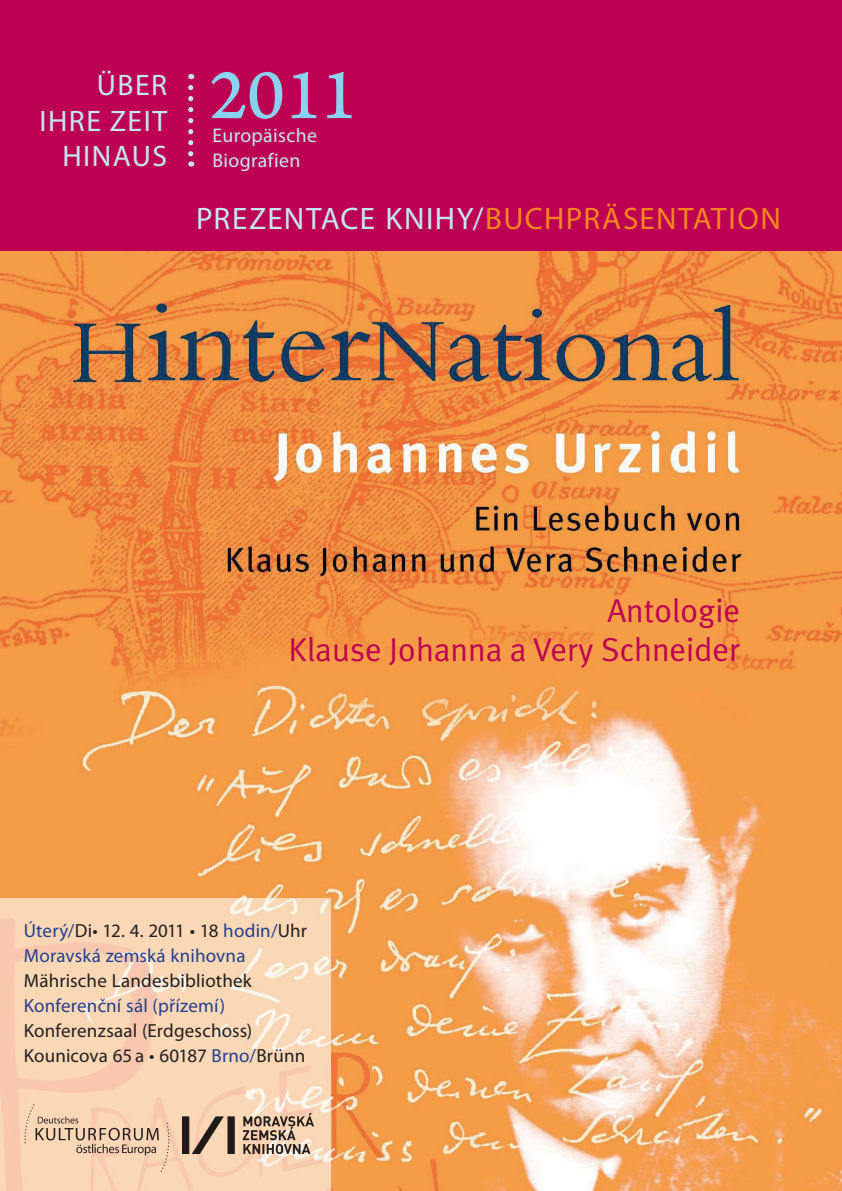
<style>
.page{position:relative;width:842px;height:1191px;background:#fff}
.page>*{position:absolute;margin:0;border:0;box-sizing:border-box;transform-origin:0 0}
.t1{font:75.2px "Arno Pro Caption";color:#88d4ee}
.t2{font:33px/39.7px "Meta Plus Normal";color:#bd0253;text-align:right}
.t3{font:31.1px "Myriad Pro";letter-spacing:.09em;color:#c4e6f2}
.t4{font:29.7px/35.6px "Myriad Pro";color:#c4e6f2;text-align:right}
.t5{font:19.8px/24.8px "Myriad Pro";letter-spacing:.02em;color:#c4e6f2}
.t6{font:19px/25px "Myriad Pro";letter-spacing:.01em;color:#231f20}
.t7{font:19px/25px "Myriad Pro";letter-spacing:.01em;color:#253f8e}
.s1{color:#f58520}
.s2{color:#231f20}
.s3{color:#253f8e}
</style>
<div class="page">
<img style="left:0;top:251px;width:842px;height:940px">
<svg style="left:0;top:899px;width:330px;height:292px;background:#f9d5b6"></svg>
<img style="left:18px;top:1097px;width:159px;height:81px">
<div style="left:0;top:0;width:842px;height:251px;background:#bd0253"></div>
<svg style="left:188px;top:87px;width:5px;height:80px"></svg>
<img style="left:183px;top:1113px;width:130px;height:40px">
<h3 class="t4" style="left:40px;top:67px;width:129px">über ihre zeit hinaus</h3>
<h1 class="t1" style="left:210px;top:51px;width:150px">2011</h1>
<p class="t5" style="left:212px;top:123px;width:106px">Europäische<br>Biografien</p>
<h3 class="t3" style="left:196px;top:199px;width:586px">Prezentace knihy/<span class="s1">Buchpräsentation</span></h3>
<h2 class="t2" style="left:289px;top:590px;width:453px">Antologie<br>Klause Johanna a Very Schneider</h2>
<p class="t7" style="left:24px;top:917px;width:285px">Úterý/<span class="s2">Di• 12. 4. 2011 • 18</span> hodin/<span class="s2">Uhr<br></span>Moravská zemská knihovna</p>
<p class="t6" style="left:24px;top:967px;width:229px">Mährische Landesbibliothek</p>
<p class="t7" style="left:24px;top:992px;width:203px">Konferenční sál (přízemí)</p>
<p class="t6" style="left:24px;top:1017px;width:283px">Konferenzsaal (Erdgeschoss)<br>Kounicova 65 a • 60187 <span class="s3">Brno/</span>Brünn</p>
</div>
